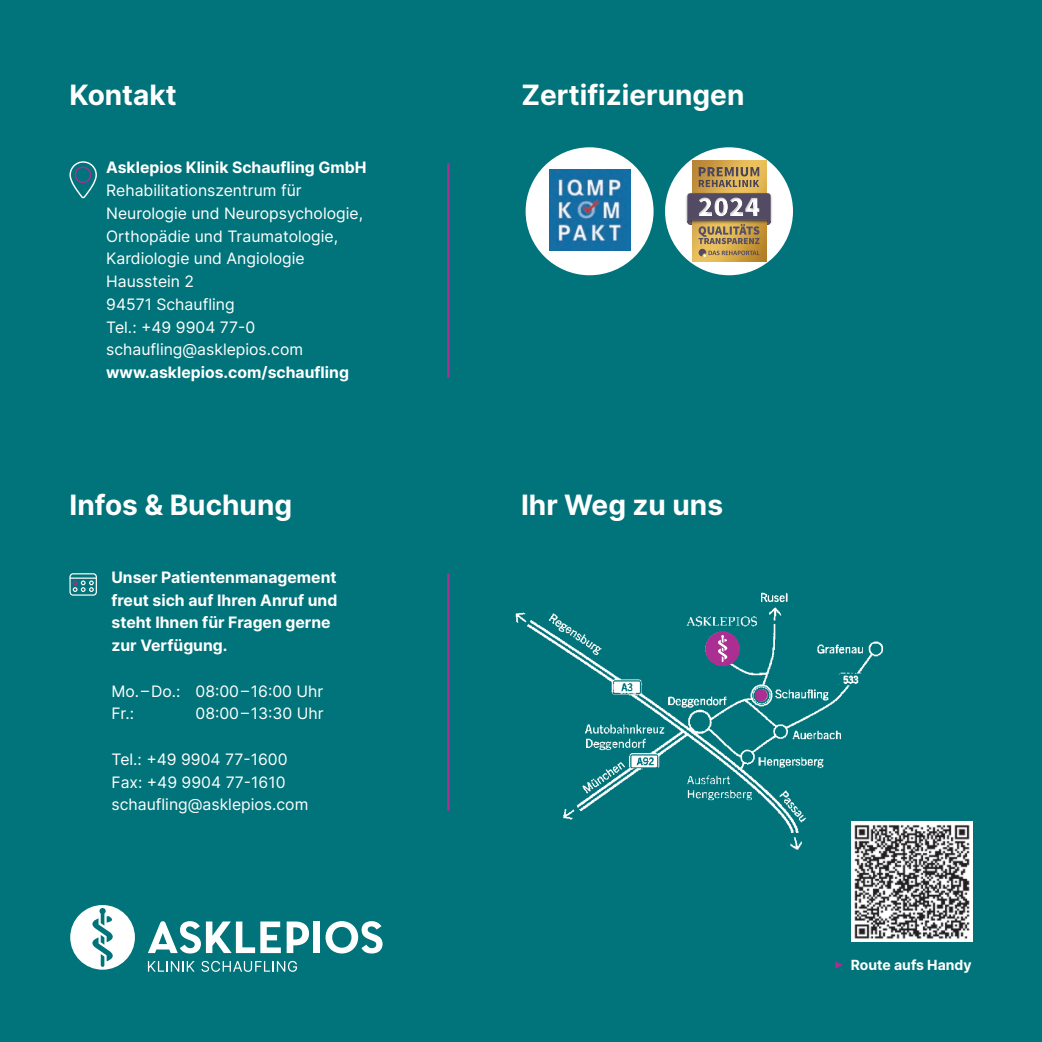
<style>
.page{position:relative;width:1042px;height:1042px;background:#00747a}
.page>*{position:absolute;margin:0;border:0;box-sizing:border-box;transform-origin:0 0}
.t1{font:700 28px "Inter";color:#fff}
.t2{font:15.75px/22.8px "Inter";color:#fff}
.t3{font:700 15.75px/22.8px "Inter";color:#fff}
.t4{font:700 14px "Inter";color:#fff}
.s1{font-family:"Minion Pro";font-weight:400;font-size:15.75px;color:#ab2e92}
</style>
<div class="page">
<div style="left:665px;top:147px;width:128px;height:128px;background:#fff;border-radius:50%"></div>
<img style="left:692px;top:160px;width:74px;height:101px">
<svg style="left:698px;top:177px;width:61px;height:10px"></svg>
<div style="left:698px;top:167px;width:61px;height:10px;background:#231f20;opacity:.29"></div>
<div style="left:685px;top:192px;width:88px;height:34px;background:#231f20;opacity:.75"></div>
<svg style="left:688px;top:194px;width:82px;height:63px;background:#9f865f"></svg>
<div style="left:698px;top:197px;width:61px;height:19px;background:#231f20;opacity:.29"></div>
<div style="left:525px;top:147px;width:128px;height:128px;background:#fff;border-radius:50%"></div>
<img style="left:549px;top:170px;width:81px;height:81px">
<img style="left:851px;top:821px;width:121px;height:121px">
<img style="left:515px;top:592px;width:368px;height:274px">
<div style="left:755px;top:689px;width:12px;height:12px;background:#ab2e92;border-radius:50%"></div>
<div style="left:705px;top:631px;width:35px;height:35px;background:#ab2e92;border-radius:50%"></div>
<svg style="left:718px;top:635px;width:9px;height:27px"></svg>
<hr style="left:447px;top:574px;width:3px;height:235px;background:#ab2e92">
<hr style="left:447px;top:164px;width:3px;height:213px;background:#ab2e92">
<svg style="left:69px;top:161px;width:28px;height:38px"></svg>
<svg style="left:69px;top:573px;width:28px;height:23px"></svg>
<svg style="left:148px;top:961px;width:47px;height:10px"></svg>
<svg style="left:201px;top:961px;width:96px;height:11px"></svg>
<svg style="left:287px;top:921px;width:22px;height:32px"></svg>
<div style="left:314px;top:921px;width:6px;height:32px;background:#fff"></div>
<svg style="left:325px;top:921px;width:57px;height:32px"></svg>
<svg style="left:148px;top:921px;width:133px;height:32px"></svg>
<div style="left:70px;top:905px;width:65px;height:64px;background:#fff;border-radius:50%"></div>
<svg style="left:92px;top:908px;width:21px;height:59px"></svg>
<h1 class="t1" style="left:69px;top:74px;width:109px">Kontakt</h1>
<p class="t3" style="left:106px;top:156px;width:262px">Asklepios Klinik Schaufling GmbH</p>
<p class="t2" style="left:106px;top:179px;width:258px">Rehabilitationszentrum für<br>Neurologie und Neuropsychologie,<br>Orthopädie und Traumatologie,<br>Kardiologie und Angiologie<br>Hausstein 2<br>94571 Schaufling<br>Tel.: +49 9904 77-0 schaufling@asklepios.com</p>
<p class="t3" style="left:106px;top:361px;width:244px">www.asklepios.com/schaufling</p>
<h1 class="t1" style="left:69px;top:484px;width:224px">Infos &amp; Buchung</h1>
<p class="t3" style="left:111px;top:565px;width:227px">Unser Patientenmanagement freut sich auf Ihren Anruf und steht Ihnen für Fragen gerne zur Verfügung.</p>
<p class="t2" style="left:111px;top:679px;width:213px">Mo.–Do.: 08:00–16:00 Uhr<br>Fr.:</p>
<p class="t2" style="left:195px;top:702px;width:130px">08:00–13:30 Uhr</p>
<p class="t2" style="left:111px;top:747px;width:198px">Tel.: +49 9904 77-1600<br>Fax: +49 9904 77-1610 schaufling@asklepios.com</p>
<h1 class="t1" style="left:521px;top:74px;width:225px">Zertifizierungen</h1>
<h1 class="t1" style="left:521px;top:484px;width:204px">Ihr Weg zu uns</h1>
<p class="t4" style="left:834px;top:954px;width:139px"><span class="s1">▶</span> Route aufs Handy</p>
</div>
